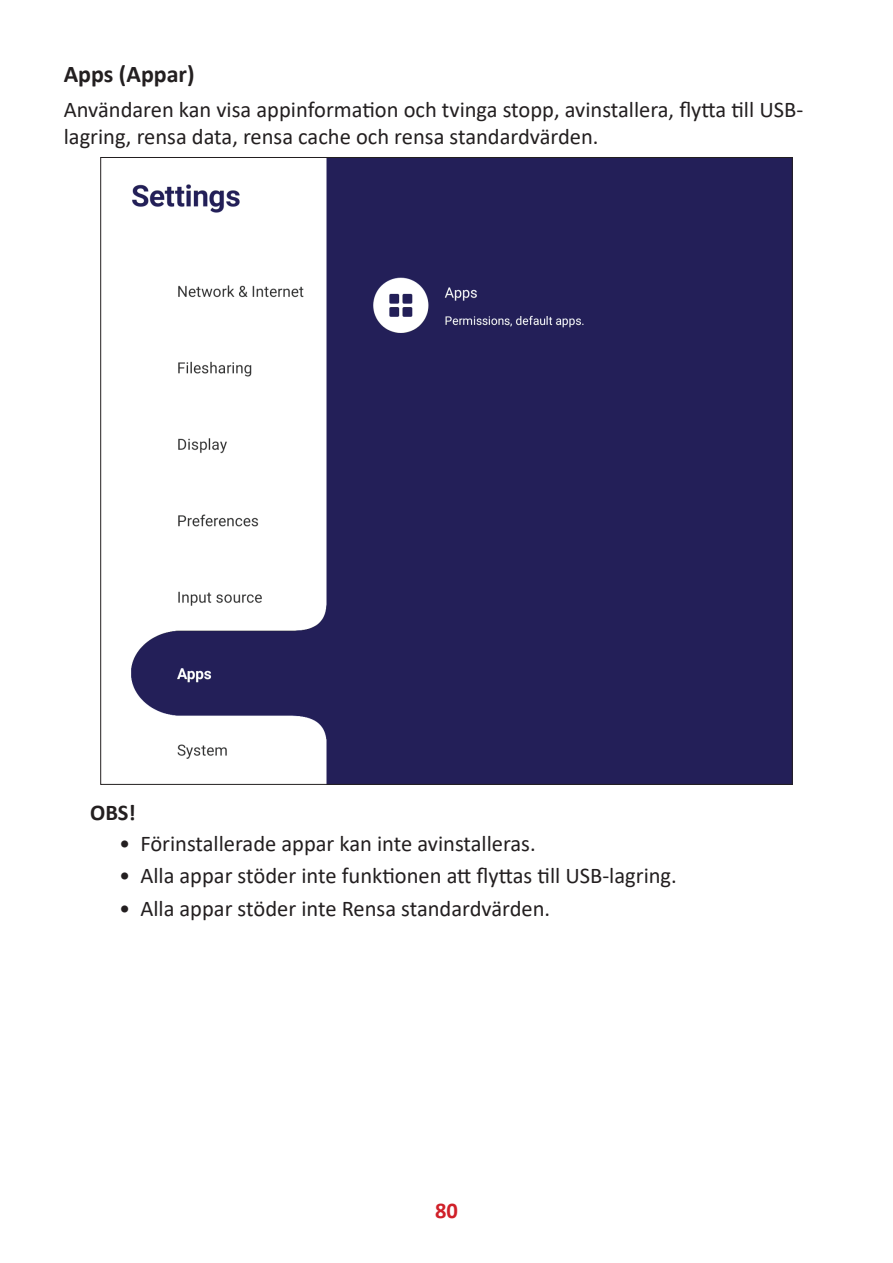
<style>
.page{position:relative;width:893px;height:1263px;background:#fff}
.page>*{position:absolute;margin:0;border:0;box-sizing:border-box;transform-origin:0 0}
.t1{font:700 24px "Calibri";color:#231f20}
.t2{font:22.5px/27px "Calibri";color:#231f20}
.t3{font:700 22.5px "Calibri";color:#231f20}
.t4{font:700 22.5px "Calibri";color:#d02029}
</style>
<div class="page">
<img style="left:131px;top:159px;width:659px;height:623px">
<p class="t1" style="left:64px;top:57px;width:132px">Apps (Appar)</p>
<p class="t2" style="left:64px;top:96px;width:741px">Användaren kan visa appinformation och tvinga stopp, avinstallera, flytta till USB&shy;lagring, rensa data, rensa cache och rensa standardvärden.</p>
<p class="t3" style="left:90px;top:797px;width:47px">OBS!</p>
<p class="t2" style="left:119px;top:830px;width:418px">• Förinstallerade appar kan inte avinstalleras.</p>
<p class="t2" style="left:119px;top:861px;width:559px">• Alla appar stöder inte funktionen att flyttas till USB-lagring.</p>
<p class="t2" style="left:119px;top:894px;width:433px">• Alla appar stöder inte Rensa standardvärden.</p>
<p class="t4" style="left:435px;top:1194px;width:24px">80</p>
</div>
